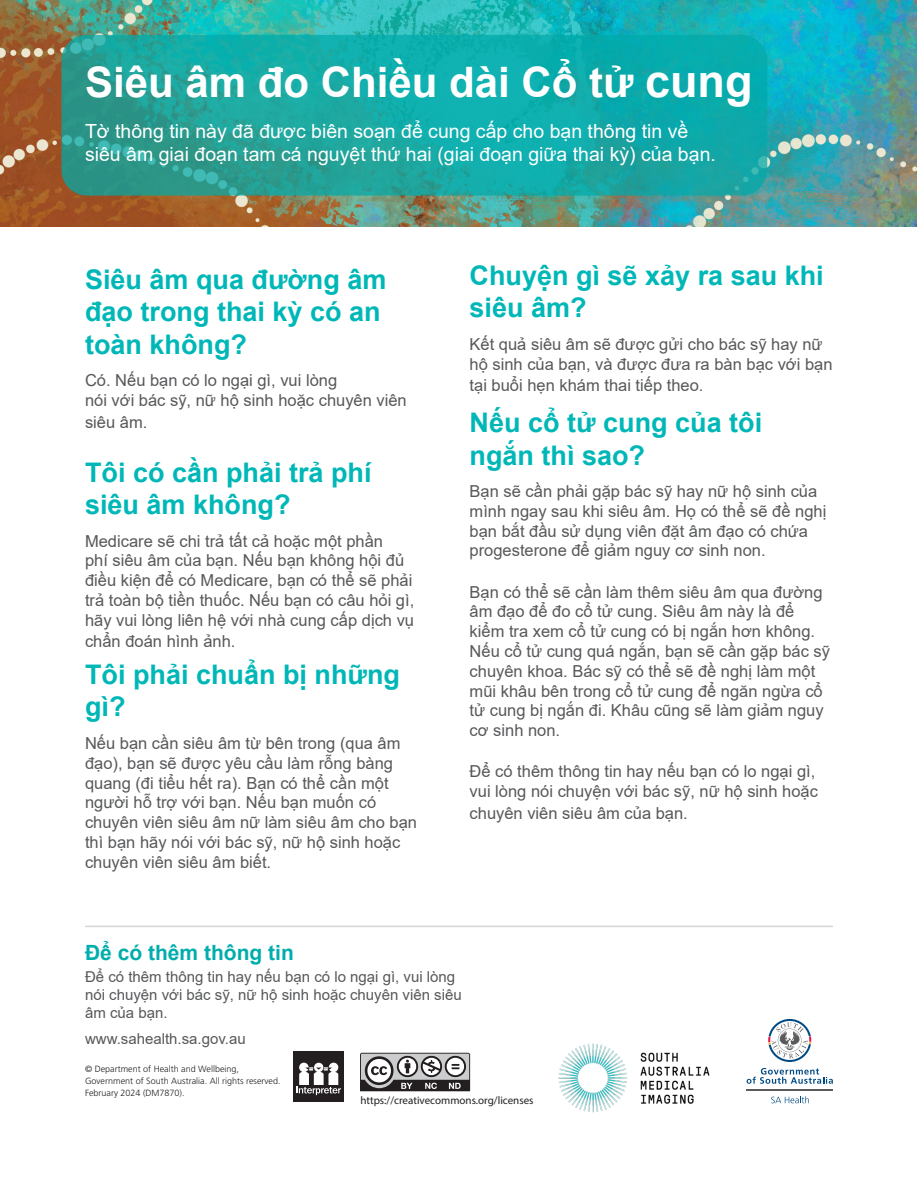
<style>
.page{position:relative;width:918px;height:1188px;background:#fff}
.page>*{position:absolute;margin:0;border:0;box-sizing:border-box;transform-origin:0 0}
.t1{font:700 42px "Arial";color:#fff}
.t2{font:700 27px/32.4px "Arial";color:#00b7b7}
.Heading_style_2{font:700 21px "Arial";color:#00adad}
.t3{font:19.5px/23.4px "Arial";color:#fff}
.t4{font:16.5px/19.8px "Arial";color:#57585a}
.t5{font:15px/18px "Arial";color:#57585a}
.t6{font:10.95px "Myriad Pro";color:#231f20}
.t7{font:300 9px/12px "Frutiger LT Std";color:#231f20}
.s1{font-size:45px}
</style>
<div class="page">
<div style="left:294px;top:1052px;width:50px;height:50px;background:#231f20"></div>
<svg style="left:296px;top:1063px;width:45px;height:32px"></svg>
<svg style="left:360px;top:1053px;width:110px;height:38px"></svg>
<hr style="left:85px;top:926px;width:748px;height:1px;background:#d4d5d7">
<svg style="left:771px;top:1096px;width:38px;height:7px"></svg>
<hr style="left:747px;top:1089px;width:86px;height:2px;background:#5a5a5d">
<svg style="left:747px;top:1068px;width:86px;height:16px"></svg>
<svg style="left:768px;top:1019px;width:43px;height:43px"></svg>
<img style="left:1px;top:1px;width:916px;height:225px">
<img style="left:558px;top:1043px;width:152px;height:70px">
<svg style="left:61px;top:35px;width:706px;height:161px;background:#18a6a2"></svg>
<p class="t1" style="left:85px;top:52px;width:669px">Siêu âm đo Chiều dài Cổ tử <span class="s1">cung</span></p>
<p class="t3" style="left:85px;top:119px;width:632px">Tờ thông tin này đã được biên soạn để cung cấp cho bạn thông tin về siêu âm giai đoạn tam cá nguyệt thứ hai (giai đoạn giữa thai kỳ) của bạn.</p>
<p class="t2" style="left:85px;top:263px;width:303px">Siêu âm qua đường âm đạo trong thai kỳ có an toàn không?</p>
<p class="t4" style="left:85px;top:370px;width:323px">Có. Nếu bạn có lo ngại gì, vui lòng<br>nói với bác sỹ, nữ hộ sinh hoặc chuyên viên</p>
<p class="t4" style="left:85px;top:412px;width:64px">siêu âm.</p>
<p class="t2" style="left:85px;top:456px;width:288px">Tôi có cần phải trả phí siêu âm không?</p>
<p class="t4" style="left:85px;top:531px;width:331px">Medicare sẽ chi trả tất cả hoặc một phần<br>phí siêu âm của bạn. Nếu bạn không hội đủ điều kiện để có Medicare, bạn có thể sẽ phải trả toàn bộ tiền thuốc. Nếu bạn có câu hỏi gì, hãy vui lòng liên hệ với nhà cung cấp dịch vụ</p>
<p class="t4" style="left:85px;top:632px;width:152px">chẩn đoán hình ảnh.</p>
<p class="t2" style="left:85px;top:659px;width:317px">Tôi phải chuẩn bị những gì?</p>
<p class="t4" style="left:85px;top:733px;width:334px">Nếu bạn cần siêu âm từ bên trong (qua âm đạo), bạn sẽ được yêu cầu làm rỗng bàng quang (đi tiểu hết ra). Bạn có thể cần một người hỗ trợ với bạn. Nếu bạn muốn có chuyên viên siêu âm nữ làm siêu âm cho bạn thì bạn hãy nói với bác sỹ, nữ hộ sinh hoặc chuyên viên siêu âm biết.</p>
<p class="t2" style="left:470px;top:259px;width:356px">Chuyện gì sẽ xảy ra sau khi siêu âm?</p>
<p class="t4" style="left:470px;top:334px;width:364px">Kết quả siêu âm sẽ được gửi cho bác sỹ hay nữ hộ sinh của bạn, và được đưa ra bàn bạc với bạn</p>
<p class="t4" style="left:470px;top:375px;width:235px">tại buổi hẹn khám thai tiếp theo.</p>
<p class="t2" style="left:470px;top:407px;width:294px">Nếu cổ tử cung của tôi ngắn thì sao?</p>
<p class="t4" style="left:470px;top:481px;width:358px">Bạn sẽ cần phải gặp bác sỹ hay nữ hộ sinh của mình ngay sau khi siêu âm. Họ có thể sẽ đề nghị bạn bắt đầu sử dụng viên đặt âm đạo có chứa progesterone để giảm nguy cơ sinh non.</p>
<p class="t4" style="left:470px;top:582px;width:362px">Bạn có thể sẽ cần làm thêm siêu âm qua đường âm đạo để đo cổ tử cung. Siêu âm này là để kiểm tra xem cổ tử cung có bị ngắn hơn không.<br>Nếu cổ tử cung quá ngắn, bạn sẽ cần gặp bác sỹ chuyên khoa. Bác sỹ có thể sẽ đề nghị làm một mũi khâu bên trong cổ tử cung để ngăn ngừa cổ tử cung bị ngắn đi. Khâu cũng sẽ làm giảm nguy cơ sinh non.</p>
<p class="t4" style="left:470px;top:761px;width:350px">Để có thêm thông tin hay nếu bạn có lo ngại gì, vui lòng nói chuyện với bác sỹ, nữ hộ sinh hoặc</p>
<p class="t4" style="left:470px;top:803px;width:220px">chuyên viên siêu âm của bạn.</p>
<p class="Heading_style_2" style="left:85px;top:938px;width:210px">Để có thêm thông tin</p>
<p class="t5" style="left:85px;top:968px;width:378px">Để có thêm thông tin hay nếu bạn có lo ngại gì, vui lòng nói chuyện với bác sỹ, nữ hộ sinh hoặc chuyên viên siêu âm của bạn.</p>
<p class="t5" style="left:85px;top:1029px;width:162px">www.sahealth.sa.gov.au</p>
<p class="t7" style="left:85px;top:1063px;width:197px">© Department of Health and Wellbeing,<br>Government of South Australia. All rights reserved.<br>February 2024 (DM7870).</p>
<p class="t6" style="left:360px;top:1094px;width:175px">https://creativecommons.org/licenses</p>
</div>
